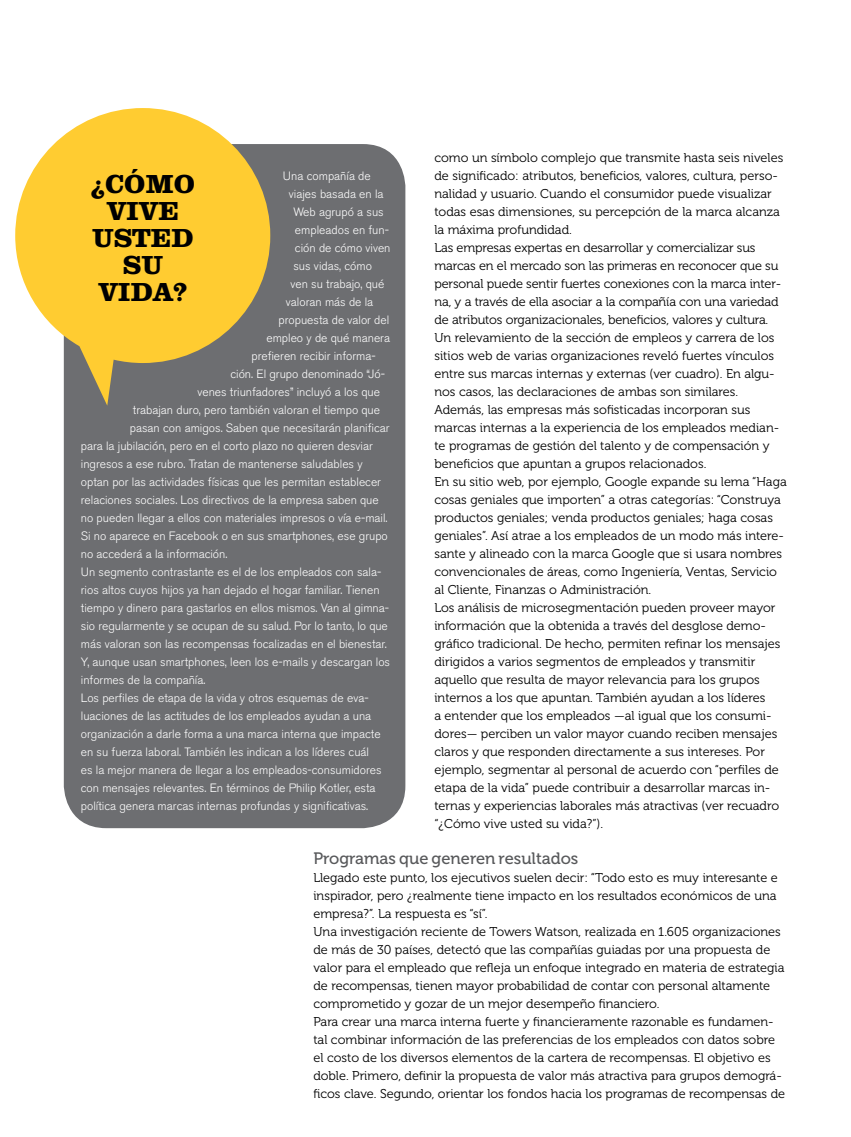
<style>
.page{position:relative;width:851px;height:1137px;background:#fff}
.page>*{position:absolute;margin:0;border:0;box-sizing:border-box;transform-origin:0 0}
.t1{font:900 27px/27px "Clarendon";color:#000;text-align:center}
.t2{font:16.5px "Museo 500";color:#58595b}
.t3{font:12.75px/18px "Museo 300";color:#000}
.t4{font:300 12px "Akzidenz Grotesk BE";color:#fff}
</style>
<div class="page">
<div style="left:64px;top:144px;width:341px;height:684px;background:#6d6e71;border-radius:43px"></div>
<svg style="left:15px;top:108px;width:255px;height:297px;fill:#ffcc31"></svg>
<p class="t3" style="left:434px;top:149px;width:354px">como un símbolo complejo que transmite hasta seis niveles de significado: atributos, beneficios, valores, cultura, perso&shy;nalidad y usuario. Cuando el consumidor puede visualizar todas esas dimensiones, su percepción de la marca alcanza la máxima profundidad.<br>Las empresas expertas en desarrollar y comercializar sus marcas en el mercado son las primeras en reconocer que su personal puede sentir fuertes conexiones con la marca inter&shy;na, y a través de ella asociar a la compañía con una variedad de atributos organizacionales, beneficios, valores y cultura.<br>Un relevamiento de la sección de empleos y carrera de los sitios web de varias organizaciones reveló fuertes vínculos entre sus marcas internas y externas (ver cuadro). En algu&shy;nos casos, las declaraciones de ambas son similares.<br>Además, las empresas más sofisticadas incorporan sus marcas internas a la experiencia de los empleados median&shy;te programas de gestión del talento y de compensación y beneficios que apuntan a grupos relacionados.<br>En su sitio web, por ejemplo, Google expande su lema “Haga cosas geniales que importen” a otras categorías: “Construya productos geniales; venda productos geniales; haga cosas geniales”. Así atrae a los empleados de un modo más intere&shy;sante y alineado con la marca Google que si usara nombres convencionales de áreas, como Ingeniería, Ventas, Servicio al Cliente, Finanzas o Administración.<br>Los análisis de microsegmentación pueden proveer mayor información que la obtenida a través del desglose demo&shy;gráfico tradicional. De hecho, permiten refinar los mensajes dirigidos a varios segmentos de empleados y transmitir aquello que resulta de mayor relevancia para los grupos internos a los que apuntan. También ayudan a los líderes<br>a entender que los empleados —al igual que los consumi&shy;dores— perciben un valor mayor cuando reciben mensajes claros y que responden directamente a sus intereses. Por ejemplo, segmentar al personal de acuerdo con “perfiles de etapa de la vida” puede contribuir a desarrollar marcas in&shy;ternas y experiencias laborales más atractivas (ver recuadro “¿Cómo vive usted su vida?”).</p>
<p class="t2" style="left:313px;top:849px;width:266px">Programas que generen resultados</p>
<p class="t3" style="left:313px;top:869px;width:473px">Llegado este punto, los ejecutivos suelen decir: “Todo esto es muy interesante e inspirador, pero ¿realmente tiene impacto en los resultados económicos de una empresa?”. La respuesta es “sí”.<br>Una investigación reciente de Towers Watson, realizada en 1.605 organizaciones de más de 30 países, detectó que las compañías guiadas por una propuesta de valor para el empleado que refleja un enfoque integrado en materia de estrategia de recompensas, tienen mayor probabilidad de contar con personal altamente comprometido y gozar de un mejor desempeño financiero.<br>Para crear una marca interna fuerte y financieramente razonable es fundamen&shy;tal combinar información de las preferencias de los empleados con datos sobre el costo de los diversos elementos de la cartera de recompensas. El objetivo es doble. Primero, definir la propuesta de valor más atractiva para grupos demográ&shy;ficos clave. Segundo, orientar los fondos hacia los programas de recompensas de</p>
<h1 class="t1" style="left:91px;top:172px;width:106px">¿CÓMO<br>VIVE<br>USTED<br>SU<br>VIDA?</h1>
<p class="t4" style="left:283px;top:169px;width:89px">Una compañía de</p>
<p class="t4" style="left:289px;top:187px;width:96px">viajes basada en la</p>
<p class="t4" style="left:293px;top:205px;width:92px">Web agrupó a sus</p>
<p class="t4" style="left:295px;top:223px;width:96px">empleados en fun-</p>
<p class="t4" style="left:295px;top:241px;width:97px">ción de cómo viven</p>
<p class="t4" style="left:293px;top:259px;width:80px">sus vidas, cómo</p>
<p class="t4" style="left:290px;top:277px;width:95px">ven su trabajo, qué</p>
<p class="t4" style="left:286px;top:295px;width:89px">valoran más de la</p>
<p class="t4" style="left:278px;top:313px;width:112px">propuesta de valor del</p>
<p class="t4" style="left:266px;top:331px;width:125px">empleo y de qué manera</p>
<p class="t4" style="left:251px;top:349px;width:126px">prefieren recibir informa-</p>
<p class="t4" style="left:230px;top:367px;width:156px">ción. El grupo denominado “Jó-</p>
<p class="t4" style="left:197px;top:385px;width:184px">venes triunfadores” incluyó a los que</p>
<p class="t4" style="left:133px;top:403px;width:249px">trabajan duro, pero también valoran el tiempo que</p>
<p class="t4" style="left:130px;top:421px;width:261px">pasan con amigos. Saben que necesitarán planificar</p>
<p class="t4" style="left:81px;top:439px;width:293px">para la jubilación, pero en el corto plazo no quieren desviar</p>
<p class="t4" style="left:81px;top:457px;width:283px">ingresos a ese rubro. Tratan de mantenerse saludables y</p>
<p class="t4" style="left:81px;top:475px;width:302px">optan por las actividades físicas que les permitan establecer</p>
<p class="t4" style="left:81px;top:493px;width:299px">relaciones sociales. Los directivos de la empresa saben que</p>
<p class="t4" style="left:81px;top:511px;width:308px">no pueden llegar a ellos con materiales impresos o vía e-mail.</p>
<p class="t4" style="left:81px;top:529px;width:308px">Si no aparece en Facebook o en sus smartphones, ese grupo</p>
<p class="t4" style="left:81px;top:547px;width:148px">no accederá a la información.</p>
<p class="t4" style="left:81px;top:565px;width:302px">Un segmento contrastante es el de los empleados con sala-</p>
<p class="t4" style="left:81px;top:583px;width:300px">rios altos cuyos hijos ya han dejado el hogar familiar. Tienen</p>
<p class="t4" style="left:81px;top:601px;width:310px">tiempo y dinero para gastarlos en ellos mismos. Van al gimna-</p>
<p class="t4" style="left:81px;top:619px;width:308px">sio regularmente y se ocupan de su salud. Por lo tanto, lo que</p>
<p class="t4" style="left:81px;top:637px;width:307px">más valoran son las recompensas focalizadas en el bienestar.</p>
<p class="t4" style="left:81px;top:655px;width:311px">Y, aunque usan smartphones, leen los e-mails y descargan los</p>
<p class="t4" style="left:81px;top:673px;width:126px">informes de la compañía.</p>
<p class="t4" style="left:81px;top:691px;width:289px">Los perfiles de etapa de la vida y otros esquemas de eva-</p>
<p class="t4" style="left:81px;top:709px;width:292px">luaciones de las actitudes de los empleados ayudan a una</p>
<p class="t4" style="left:81px;top:727px;width:301px">organización a darle forma a una marca interna que impacte</p>
<p class="t4" style="left:81px;top:745px;width:290px">en su fuerza laboral. También les indican a los líderes cuál</p>
<p class="t4" style="left:81px;top:763px;width:302px">es la mejor manera de llegar a los empleados-consumidores</p>
<p class="t4" style="left:81px;top:781px;width:296px">con mensajes relevantes. En términos de Philip Kotler, esta</p>
<p class="t4" style="left:81px;top:799px;width:289px">política genera marcas internas profundas y significativas.</p>
</div>
